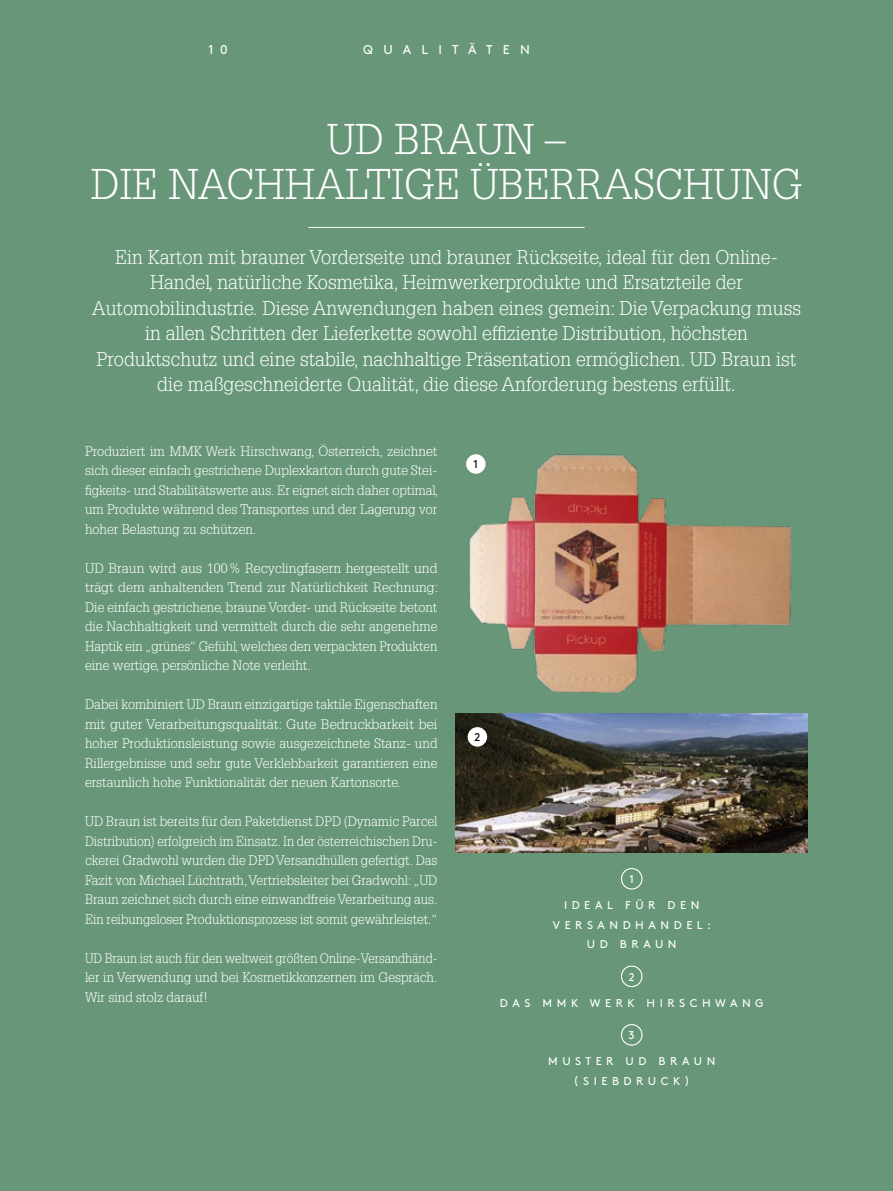
<style>
.page{position:relative;width:893px;height:1191px;background:#679678}
.page>*{position:absolute;margin:0;border:0;box-sizing:border-box;transform-origin:0 0}
.t1{font:300 42px/45px "Glypha LT Pro";color:#fff;text-align:center}
.t2{font:300 19.5px/25.5px "Glypha LT Pro";color:#fff;text-align:center}
.t3{font:300 13.5px/19.5px "Glypha LT Pro";color:#fff;text-align:justify}
.t4{font:300 13.5px/19.5px "Glypha LT Pro";color:#fff;text-align:justify;scale:1.04 1}
.t5{font:300 13.5px/19.5px "Glypha LT Pro";color:#fff;text-align:justify;scale:.94 1}
.t6{font:12.75px "Brown Regular Alt";letter-spacing:.805em;color:#fff}
.t7{font:11.25px/19.5px "Brown Regular Alt";letter-spacing:.405em;color:#fff;text-align:center}
.t8{font:11.25px "Brown Regular Alt";color:#000}
</style>
<div class="page">
<img style="left:455px;top:714px;width:353px;height:139px">
<div style="left:468px;top:727px;width:19px;height:19px;background:#fff;border-radius:50%"></div>
<img style="left:456px;top:454px;width:336px;height:238px">
<div style="left:466px;top:454px;width:20px;height:20px;background:#fff;border-radius:50%"></div>
<hr style="left:308px;top:227px;width:277px;height:1px;background:#fff">
<div style="left:621px;top:868px;width:21px;height:21px;border:1px solid #fff;border-radius:50%"></div>
<div style="left:621px;top:965px;width:21px;height:22px;border:1px solid #fff;border-radius:50%"></div>
<div style="left:621px;top:1024px;width:21px;height:21px;border:1px solid #fff;border-radius:50%"></div>
<p class="t6" style="left:209px;top:40px;width:21px">1 0</p>
<p class="t6" style="left:363px;top:40px;width:168px">QUALITÄTEN</p>
<h1 class="t1" style="left:91px;top:118px;width:712px">UD BRAUN –<br>DIE NACHHALTIGE ÜBERRASCHUNG</h1>
<p class="t2" style="left:92px;top:244px;width:711px">Ein Karton mit brauner Vorderseite und brauner Rückseite, ideal für den Online-Handel, natürliche Kosmetika, Heimwerkerprodukte und Ersatzteile der Automobilindustrie. Diese Anwendungen haben eines gemein: Die Verpackung muss in allen Schritten der Lieferkette sowohl effiziente Distribution, höchsten Produktschutz und eine stabile, nachhaltige Präsentation ermöglichen. UD Braun ist die maßgeschneiderte Qualität, die diese Anforderung bestens erfüllt.</p>
<p class="t3" style="left:85px;top:441px;width:355px">Produziert im MMK Werk Hirschwang, Österreich, zeichnet sich dieser einfach gestrichene Duplexkarton durch gute Stei&shy;figkeits- und Stabilitätswerte aus. Er eignet sich daher optimal, um Produkte während des Transportes und der Lagerung vor hoher Belastung zu schützen.</p>
<p class="t4" style="left:85px;top:558px;width:341px">UD Braun wird aus 100% Recyclingfasern hergestellt und trägt dem anhaltenden Trend zur Natürlichkeit Rechnung:<br>Die einfach gestrichene, braune Vorder- und Rückseite betont die Nachhaltigkeit und vermittelt durch die sehr angenehme Haptik ein „grünes“ Gefühl, welches den verpackten Produkten eine wertige, persönliche Note verleiht.</p>
<p class="t3" style="left:85px;top:695px;width:354px">Dabei kombiniert UD Braun einzigartige taktile Eigenschaften mit guter Verarbeitungsqualität: Gute Bedruckbarkeit bei hoher Produktionsleistung sowie ausgezeichnete Stanz- und Rillergebnisse und sehr gute Verklebbarkeit garantieren eine erstaunlich hohe Funktionalität der neuen Kartonsorte.</p>
<p class="t3" style="left:85px;top:812px;width:354px">UD Braun ist bereits für den Paketdienst DPD (Dynamic Parcel Distribution) erfolgreich im Einsatz. In der österreichischen Dru&shy;ckerei Gradwohl wurden die DPD Versandhüllen gefertigt. Das Fazit von Michael Lüchtrath, Vertriebsleiter bei Gradwohl: „UD Braun zeichnet sich durch eine einwandfreie Verarbeitung aus.<br>Ein reibungsloser Produktionsprozess ist somit gewährleistet.“</p>
<p class="t5" style="left:85px;top:948px;width:376px">UD Braun ist auch für den weltweit größten Online-Versandhänd&shy;ler in Verwendung und bei Kosmetikkonzernen im Gespräch.<br>Wir sind stolz darauf!</p>
<p class="t8" style="left:474px;top:456px;width:6px">1</p>
<p class="t8" style="left:474px;top:728px;width:7px">2</p>
<p class="t7" style="left:629px;top:868px;width:6px">1</p>
<p class="t7" style="left:553px;top:894px;width:160px">IDEAL FÜR DEN<br>VERSANDHANDEL:<br>UD BRAUN</p>
<p class="t7" style="left:629px;top:966px;width:7px">2</p>
<p class="t7" style="left:500px;top:992px;width:265px">DAS MMK WERK HIRSCHWANG</p>
<p class="t7" style="left:629px;top:1024px;width:8px">3</p>
<p class="t7" style="left:548px;top:1050px;width:169px">MUSTER UD BRAUN (SIEBDRUCK)</p>
</div>
